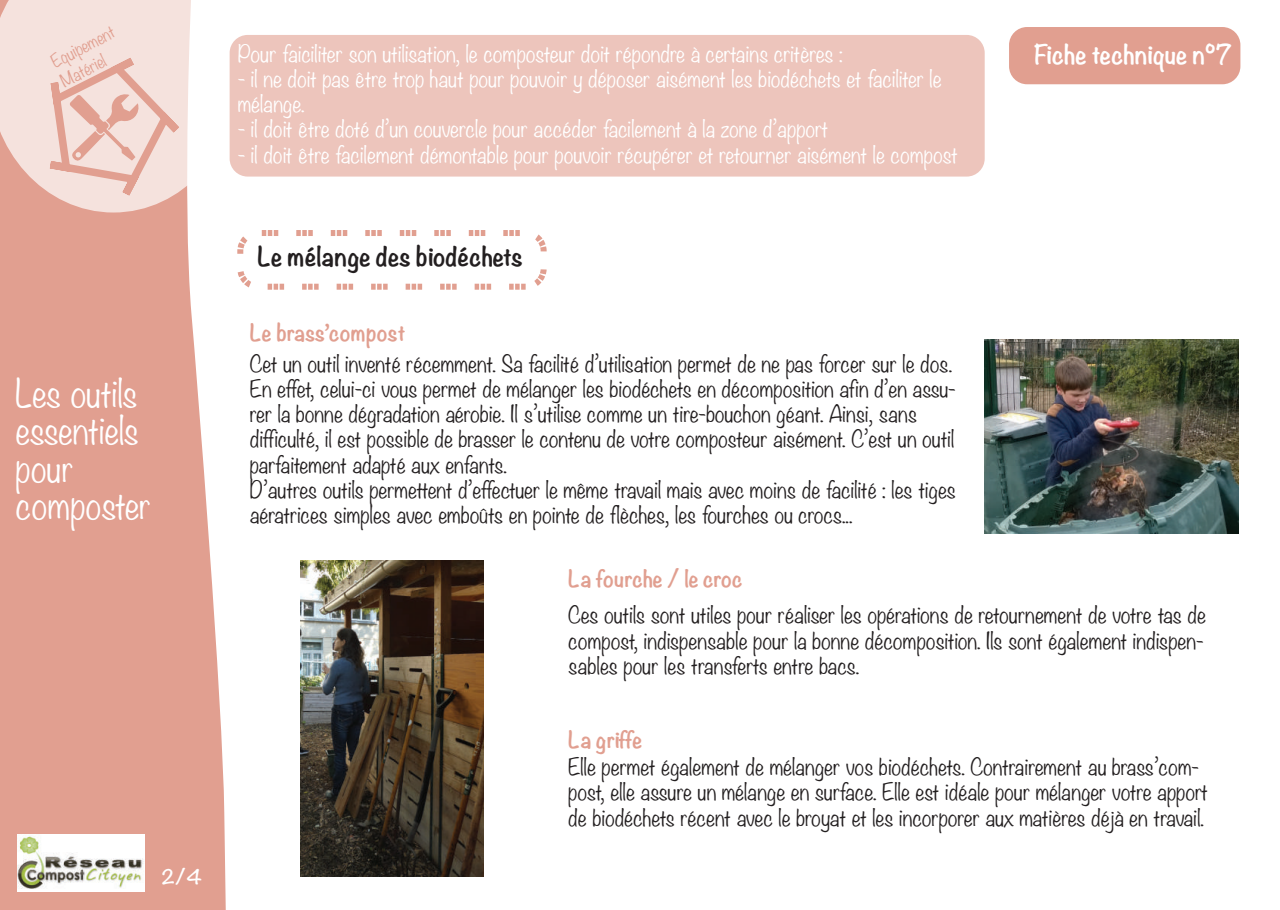
<style>
.page{position:relative;width:1280px;height:910px;background:#fff}
.page>*{position:absolute;margin:0;border:0;box-sizing:border-box;transform-origin:0 0}
.t1{font:300 34.5px/37.5px "Noteworthy";color:#fff}
.t2{font:700 24px "Noteworthy";color:#231f20}
.t3{font:700 24px "Noteworthy";color:#fff}
.t4{font:300 21px/25.2px "Noteworthy";color:#231f20}
.t5{font:300 21px/25.2px "Noteworthy";color:#fff}
.t6{font:700 21px "Noteworthy";color:#e19f90}
.t7{font:700 21px "Noteworthy";letter-spacing:-.025em;color:#e19f90}
.t8{font:700 18px "Noteworthy";color:#fff}
.t9{font:300 16.05px/21.5px "Noteworthy";color:#e19f90}
</style>
<div class="page">
<div style="left:0;top:0;width:229px;height:910px;background:#e19f90"></div>
<svg style="left:0;top:0;width:163px;height:213px;fill:#f5e2dd"></svg>
<svg style="left:163px;top:0;width:138px;height:910px;fill:#fff"></svg>
<svg style="left:42px;top:51px;width:145px;height:153px"></svg>
<div style="left:1009px;top:27px;width:231px;height:57px;background:#e19f90;border-radius:18px"></div>
<div style="left:230px;top:35px;width:755px;height:142px;background:#edc5bc;border-radius:18px"></div>
<div style="left:237px;top:230px;width:310px;height:60px;border:6px dashed #e19f90;border-radius:18px"></div>
<img style="left:985px;top:340px;width:254px;height:193px">
<img style="left:301px;top:560px;width:182px;height:317px">
<img style="left:17px;top:834px;width:127px;height:57px">
<p class="t9" style="left:46px;top:53px;width:72px;rotate:-28deg">Equipement<br>Matériel</p>
<h1 class="t1" style="left:16px;top:374px;width:137px">Les outils essentiels pour composter</h1>
<p class="t8" style="left:162px;top:861px;width:42px">2/4</p>
<p class="t5" style="left:238px;top:40px;width:606px">Pour faiciliter son utilisation, le composteur doit répondre à certains critères :</p>
<p class="t5" style="left:238px;top:66px;width:705px">- il ne doit pas être trop haut pour pouvoir y déposer aisément les biodéchets et faciliter le mélange.</p>
<p class="t5" style="left:238px;top:116px;width:592px">- il doit être doté d’un couvercle pour accéder facilement à la zone d’apport</p>
<p class="t5" style="left:238px;top:141px;width:721px">- il doit être facilement démontable pour pouvoir récupérer et retourner aisément le compost</p>
<p class="t2" style="left:257px;top:235px;width:267px">Le mélange des biodéchets</p>
<p class="t3" style="left:1034px;top:33px;width:200px">Fiche technique n°7</p>
<p class="t6" style="left:250px;top:314px;width:157px">Le brass’compost</p>
<p class="t4" style="left:250px;top:350px;width:707px">Cet un outil inventé récemment. Sa facilité d’utilisation permet de ne pas forcer sur le dos.<br>En effet, celui-ci vous permet de mélanger les biodéchets en décomposition afin d’en assu&shy;rer la bonne dégradation aérobie. Il s’utilise comme un tire-bouchon géant. Ainsi, sans difficulté, il est possible de brasser le contenu de votre composteur aisément. C’est un outil parfaitement adapté aux enfants.<br>D’autres outils permettent d’effectuer le même travail mais avec moins de facilité : les tiges aératrices simples avec emboûts en pointe de flèches, les fourches ou crocs...</p>
<p class="t6" style="left:568px;top:560px;width:176px">La fourche / le croc</p>
<p class="t4" style="left:568px;top:602px;width:639px;text-align:justify">Ces outils sont utiles pour réaliser les opérations de retournement de votre tas de compost, indispensable pour la bonne décomposition. Ils sont également indispen&shy;sables pour les transferts entre bacs.</p>
<p class="t7" style="left:568px;top:721px;width:76px">La griffe</p>
<p class="t4" style="left:568px;top:754px;width:641px">Elle permet également de mélanger vos biodéchets. Contrairement au brass’com&shy;post, elle assure un mélange en surface. Elle est idéale pour mélanger votre apport de biodéchets récent avec le broyat et les incorporer aux matières déjà en travail.</p>
</div>
